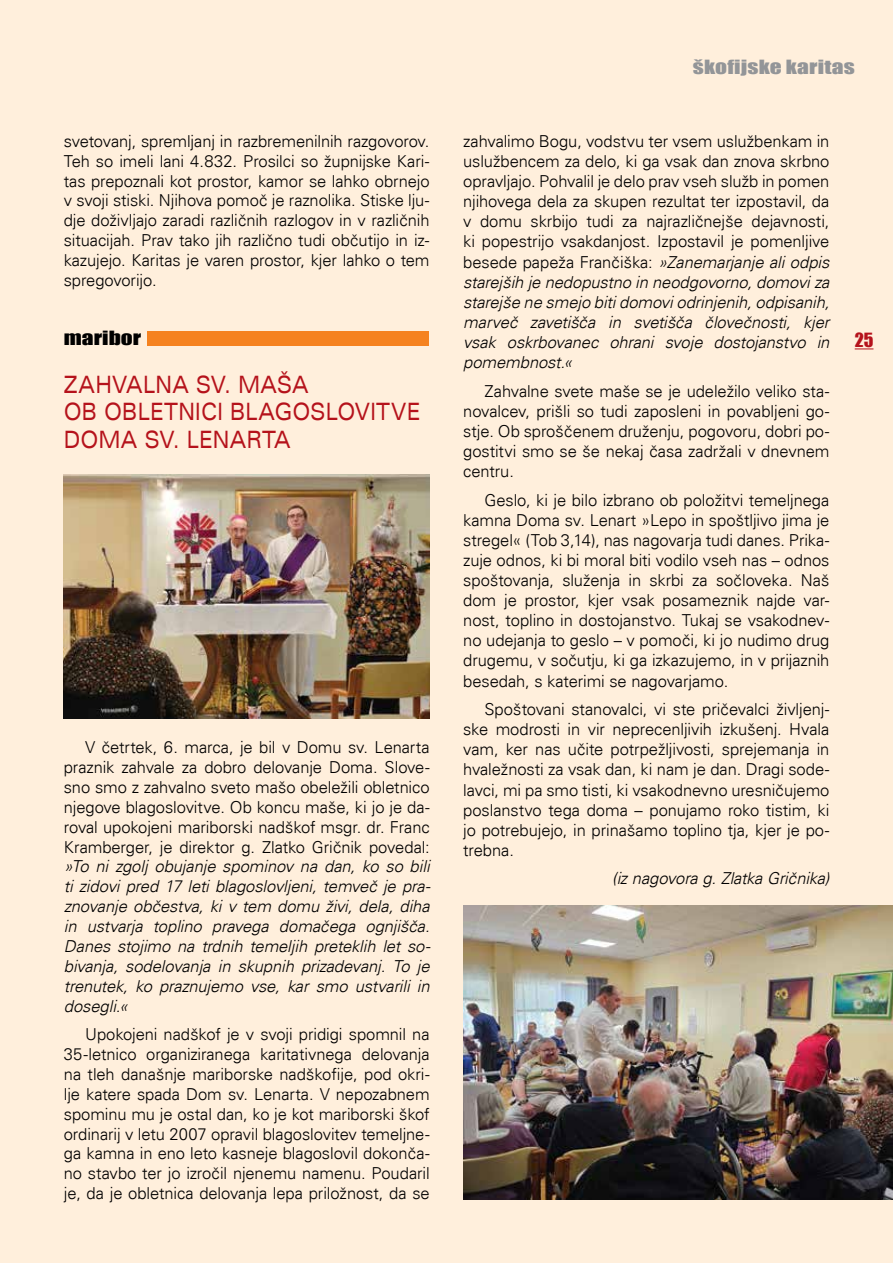
<style>
.page{position:relative;width:893px;height:1263px;background:#ffefdc}
.page>*{position:absolute;margin:0;border:0;box-sizing:border-box;transform-origin:0 0}
.t1{font:expanded 24px/27.2px "Univers";letter-spacing:.005em;color:#b5121b;scale:.78 1}
.t2{font:18px "Impact";letter-spacing:.005em;color:#939598;scale:1.3 1}
.t3{font:18px "Impact";letter-spacing:.005em;color:#000;scale:1.3 1}
.t4{font:18px "Impact";color:#b5121b}
.t5{font:300 16.5px/20.1px "Univers";letter-spacing:-.005em;color:#000;text-align:justify}
.t6{font:italic 300 16.5px/20px "Univers";letter-spacing:-.005em;color:#000;text-align:justify}
.s1{font-style:italic}
</style>
<div class="page">
<svg style="left:855px;top:348px;width:18px;height:2px"></svg>
<img style="left:64px;top:475px;width:366px;height:244px">
<div style="left:147px;top:331px;width:282px;height:15px;background:#f58220"></div>
<img style="left:463px;top:906px;width:430px;height:293px">
<p class="t2" style="left:693px;top:53px;width:126px">škofijske karitas</p>
<p class="t5" style="left:64px;top:131px;width:367px">svetovanj, spremljanj in razbremenilnih razgovorov.<br>Teh so imeli lani 4.832. Prosilci so župnijske Kari&shy;tas prepoznali kot prostor, kamor se lahko obrnejo v svoji stiski. Njihova pomoč je raznolika. Stiske lju&shy;dje doživljajo zaradi različnih razlogov in v različnih situacijah. Prav tako jih različno tudi občutijo in iz&shy;kazujejo. Karitas je varen prostor, kjer lahko o tem spregovorijo.</p>
<p class="t5" style="left:463px;top:131px;width:368px">zahvalimo Bogu, vodstvu ter vsem uslužbenkam in uslužbencem za delo, ki ga vsak dan znova skrbno opravljajo. Pohvalil je delo prav vseh služb in pomen njihovega dela za skupen rezultat ter izpostavil, da v domu skrbijo tudi za najrazličnejše dejavnosti, ki popestrijo vsakdanjost. Izpostavil je pomenljive besede papeža Frančiška: <span class="s1">»Zanemarjanje ali odpis starejših je nedopustno in neodgovorno, domovi za starejše ne smejo biti domovi odrinjenih, odpisanih, marveč zavetišča in svetišča človečnosti, kjer vsak oskrbovanec ohrani svoje dostojanstvo in pomembnost.«</span></p>
<p class="t5" style="left:463px;top:381px;width:368px;text-indent:21px">Zahvalne svete maše se je udeležilo veliko sta&shy;novalcev, prišli so tudi zaposleni in povabljeni go&shy;stje. Ob sproščenem druženju, pogovoru, dobri po&shy;gostitvi smo se še nekaj časa zadržali v dnevnem centru.</p>
<p class="t5" style="left:463px;top:490px;width:368px;text-indent:21px">Geslo, ki je bilo izbrano ob položitvi temeljnega kamna Doma sv. Lenart »Lepo in spoštljivo jima je stregel« (Tob 3,14), nas nagovarja tudi danes. Prika&shy;zuje odnos, ki bi moral biti vodilo vseh nas – odnos spoštovanja, služenja in skrbi za sočloveka. Naš dom je prostor, kjer vsak posameznik najde var&shy;nost, toplino in dostojanstvo. Tukaj se vsakodnev&shy;no udejanja to geslo – v pomoči, ki jo nudimo drug drugemu, v sočutju, ki ga izkazujemo, in v prijaznih besedah, s katerimi se nagovarjamo.</p>
<p class="t5" style="left:463px;top:699px;width:368px;text-indent:21px">Spoštovani stanovalci, vi ste pričevalci življenj&shy;ske modrosti in vir neprecenljivih izkušenj. Hvala vam, ker nas učite potrpežljivosti, sprejemanja in hvaležnosti za vsak dan, ki nam je dan. Dragi sode&shy;lavci, mi pa smo tisti, ki vsakodnevno uresničujemo poslanstvo tega doma – ponujamo roko tistim, ki jo potrebujejo, in prinašamo toplino tja, kjer je po&shy;trebna.</p>
<p class="t6" style="left:613px;top:869px;width:218px">(iz nagovora g. Zlatka Gričnika)</p>
<p class="t3" style="left:64px;top:324px;width:61px">maribor</p>
<h1 class="t1" style="left:64px;top:371px;width:459px">ZAHVALNA SV. MAŠA<br>OB OBLETNICI BLAGOSLOVITVE<br>DOMA SV. LENARTA</h1>
<p class="t5" style="left:64px;top:737px;width:367px;text-indent:21px">V četrtek, 6. marca, je bil v Domu sv. Lenarta praznik zahvale za dobro delovanje Doma. Slove&shy;sno smo z zahvalno sveto mašo obeležili obletnico njegove blagoslovitve. Ob koncu maše, ki jo je da&shy;roval upokojeni mariborski nadškof msgr. dr. Franc Kramberger, je direktor g. Zlatko Gričnik povedal:</p>
<p class="t6" style="left:64px;top:857px;width:368px">»To ni zgolj obujanje spominov na dan, ko so bili ti zidovi pred 17 leti blagoslovljeni, temveč je pra&shy;znovanje občestva, ki v tem domu živi, dela, diha in ustvarja toplino pravega domačega ognjišča.<br>Danes stojimo na trdnih temeljih preteklih let so&shy;bivanja, sodelovanja in skupnih prizadevanj. To je trenutek, ko praznujemo vse, kar smo ustvarili in dosegli.«</p>
<p class="t5" style="left:64px;top:1024px;width:367px;text-indent:21px">Upokojeni nadškof je v svoji pridigi spomnil na 35-letnico organiziranega karitativnega delovanja na tleh današnje mariborske nadškofije, pod okri&shy;lje katere spada Dom sv. Lenarta. V nepozabnem spominu mu je ostal dan, ko je kot mariborski škof ordinarij v letu 2007 opravil blagoslovitev temeljne&shy;ga kamna in eno leto kasneje blagoslovil dokonča&shy;no stavbo ter jo izročil njenemu namenu. Poudaril je, da je obletnica delovanja lepa priložnost, da se</p>
<p class="t4" style="left:855px;top:326px;width:20px">25</p>
</div>
